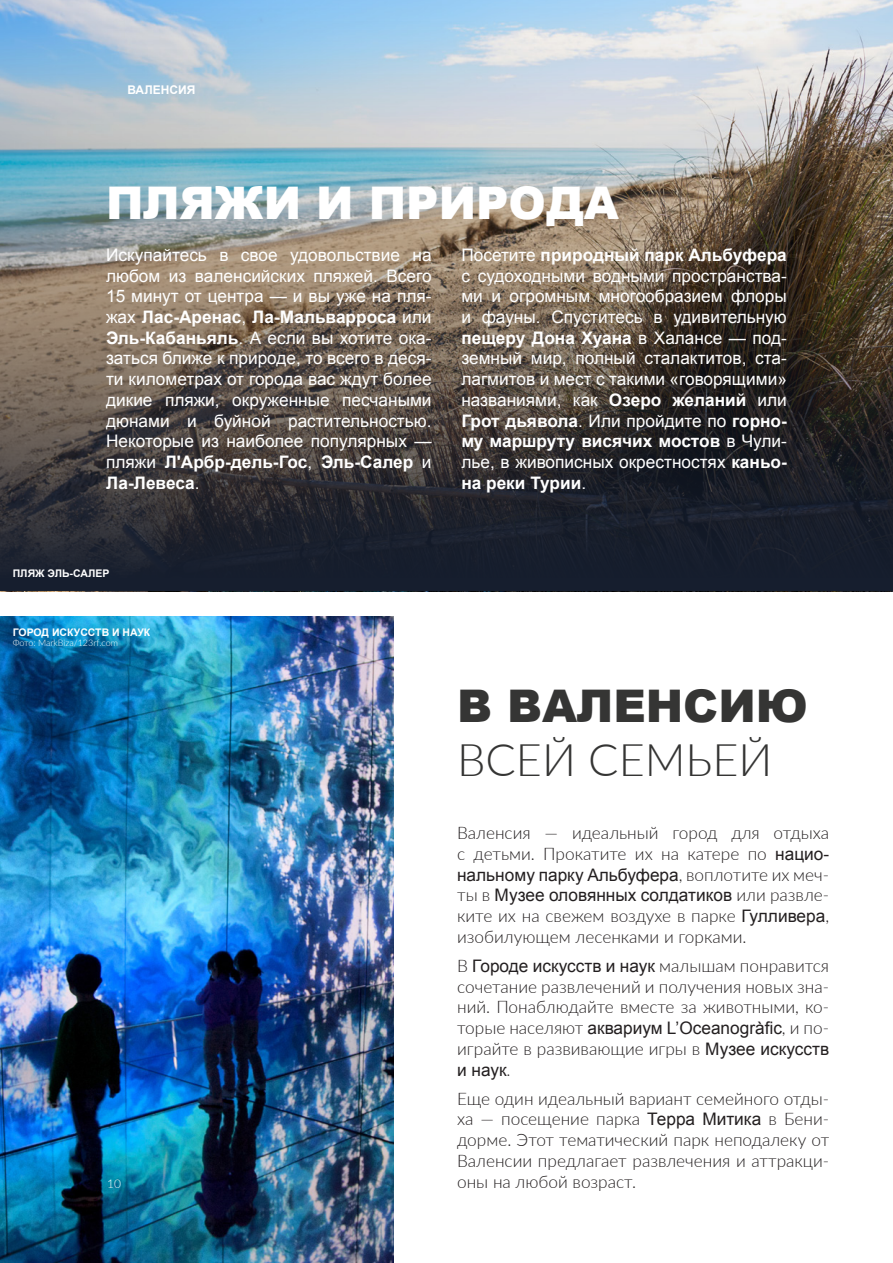
<style>
.page{position:relative;width:893px;height:1263px;background:#fff}
.page>*{position:absolute;margin:0;border:0;box-sizing:border-box;transform-origin:0 0}
.t1{font:300 45px/54px "Lato";color:#353534}
.t2{font:900 45px "Arial";color:#fff}
.Body{font:17.25px/20.7px "Arial";color:#fff;text-align:justify}
.Body-2{font:300 17.25px/20.7px "Lato";color:#231f20;text-align:justify}
.t3{font:700 12px "Arial";color:#fff}
.t4{font:300 12px "Lato";color:#fff}
.PIE_ARRIBA{font:700 10.5px "Arial";color:#fff}
.Titulo_G-B{font:300 9px "Lato";color:#fff}
.s1{font-weight:700}
.s2{font-family:"Arial";font-weight:900}
.s3{font-family:"Arial";font-weight:400}
</style>
<div class="page">
<img style="left:0;top:617px;width:393px;height:646px">
<hr style="left:892px;top:0;width:1px;height:1263px;background:#f3f3f3">
<img style="left:0;top:0;width:893px;height:591px">
<p class="t3" style="left:128px;top:82px;width:69px">ВАЛЕНСИЯ</p>
<h1 class="t2" style="left:106px;top:170px;width:514px">ПЛЯЖИ И ПРИРОДА</h1>
<p class="Body" style="left:106px;top:245px;width:327px">Искупайтесь в свое удовольствие на любом из валенсийских пляжей. Всего 15 минут от центра — и вы уже на пля&shy;жах <span class="s1">Лас-Аренас</span>, <span class="s1">Ла-Мальварроса</span> или <span class="s1">Эль-Кабаньяль</span>. А если вы хотите ока&shy;заться ближе к природе, то всего в деся&shy;ти километрах от города вас ждут более дикие пляжи, окруженные песчаными дюнами и буйной растительностью.<br>Некоторые из наиболее популярных — пляжи <span class="s1">Л'Арбр-дель-Гос</span>, <span class="s1">Эль-Салер</span> и <span class="s1">Ла-Левеса</span>.</p>
<p class="Body" style="left:461px;top:245px;width:327px">Посетите <span class="s1">природный парк Альбуфера </span>с судоходными водными пространства&shy;ми и огромным многообразием флоры и фауны. Спуститесь в удивительную <span class="s1">пещеру Дона Хуана</span> в Халансе — под&shy;земный мир, полный сталактитов, ста&shy;лагмитов и мест с такими «говорящими» названиями, как <span class="s1">Озеро желаний</span> или <span class="s1">Грот дьявола</span>. Или пройдите по <span class="s1">горно&shy;му маршруту висячих мостов</span> в Чули&shy;лье, в живописных окрестностях <span class="s1">каньо&shy;на реки Турии</span>.</p>
<p class="PIE_ARRIBA" style="left:13px;top:567px;width:98px">ПЛЯЖ ЭЛЬ-САЛЕР</p>
<p class="PIE_ARRIBA" style="left:13px;top:625px;width:139px">ГОРОД ИСКУССТВ И НАУК</p>
<p class="Titulo_G-B" style="left:13px;top:637px;width:107px">Фото: MarkBiza/123rf.com</p>
<p class="t4" style="left:107px;top:1175px;width:15px">10</p>
<h1 class="t1" style="left:457px;top:677px;width:352px"><span class="s2">В ВАЛЕНСИЮ<br></span>ВСЕЙ СЕМЬЕЙ</h1>
<p class="Body-2" style="left:457px;top:822px;width:374px">Валенсия — идеальный город для отдыха с детьми. Прокатите их на катере по <span class="s3">нацио&shy;нальному парку Альбуфера</span>, воплотите их меч&shy;ты в <span class="s3">Музее оловянных солдатиков</span> или развле&shy;ките их на свежем воздухе в парке <span class="s3">Гулливера</span>, изобилующем лесенками и горками.</p>
<p class="Body-2" style="left:457px;top:955px;width:374px">В <span class="s3">Городе искусств и наук</span> малышам понравится сочетание развлечений и получения новых зна&shy;ний. Понаблюдайте вместе за животными, ко&shy;торые населяют <span class="s3">аквариум L’Oceanogràfic</span>, и по&shy;играйте в развивающие игры в <span class="s3">Музее искусств и наук</span>.</p>
<p class="Body-2" style="left:457px;top:1087px;width:374px">Еще один идеальный вариант семейного отды&shy;ха — посещение парка <span class="s3">Терра Митика</span> в Бени&shy;дорме. Этот тематический парк неподалеку от Валенсии предлагает развлечения и аттракци&shy;оны на любой возраст.</p>
</div>
